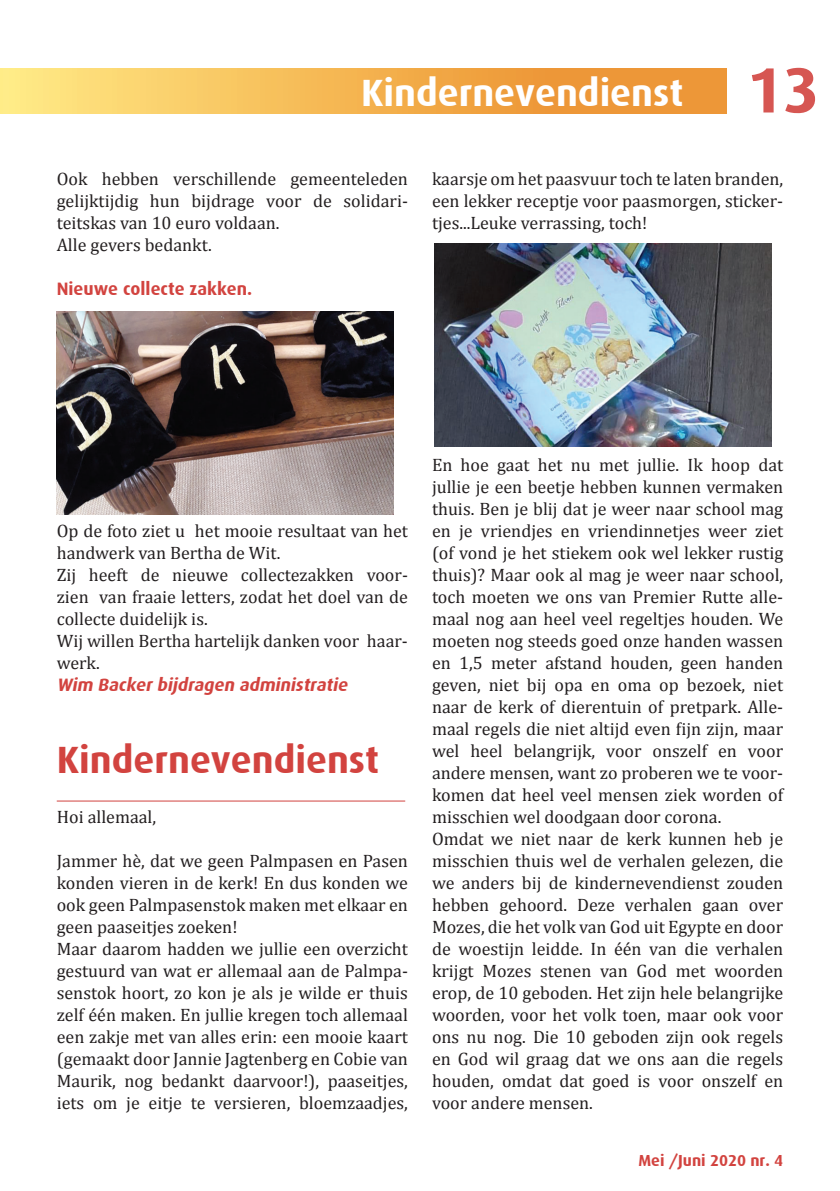
<style>
.page{position:relative;width:840px;height:1191px;background:#fff}
.page>*{position:absolute;margin:0;border:0;box-sizing:border-box;transform-origin:0 0}
.t1{font:700 64px "Dax";color:#d2433f}
.t2{font:700 38px "Dax";color:#fff}
.t3{font:700 38px "Dax";color:#d2433f}
.t4{font:18px/22px "Cambria";color:#231f20}
.t5{font:italic 700 18px "Dax";color:#d2433f}
.t6{font:700 18px "Dax";color:#d2433f}
.t7{font:700 16px "Dax";color:#d2433f}
</style>
<div class="page">
<div style="left:0;top:68px;width:726px;height:45px;background:linear-gradient(to right,#ffe680,#ea8728)"></div>
<hr style="left:57px;top:800px;width:348px;height:1px;background:#d2433f">
<img style="left:57px;top:312px;width:336px;height:202px">
<img style="left:434px;top:244px;width:337px;height:202px">
<h2 class="t2" style="left:361px;top:72px;width:323px">Kindernevendienst</h2>
<h1 class="t1" style="left:746px;top:54px;width:74px">13</h1>
<p class="t4" style="left:57px;top:168px;width:352px">Ook hebben verschillende gemeenteleden gelijktijdig hun bijdrage voor de solidari&shy;teitskas van 10 euro voldaan.<br>Alle gevers bedankt.</p>
<p class="t6" style="left:57px;top:279px;width:197px">Nieuwe collecte zakken.</p>
<p class="t4" style="left:432px;top:168px;width:352px;text-align:justify">kaarsje om het paasvuur toch te laten branden, een lekker receptje voor paasmorgen, sticker&shy;tjes...Leuke verrassing, toch!</p>
<p class="t4" style="left:57px;top:520px;width:352px">Op de foto ziet u het mooie resultaat van het handwerk van Bertha de Wit.<br>Zij heeft de nieuwe collectezakken voor&shy;zien van fraaie letters, zodat het doel van de collecte duidelijk is.<br>Wij willen Bertha hartelijk danken voor haar&shy;werk.</p>
<p class="t5" style="left:57px;top:675px;width:295px">Wim Backer bijdragen administratie</p>
<h2 class="t3" style="left:57px;top:738px;width:323px">Kindernevendienst</h2>
<p class="t4" style="left:57px;top:806px;width:101px">Hoi allemaal,</p>
<p class="t4" style="left:57px;top:850px;width:352px">Jammer hè, dat we geen Palmpasen en Pasen konden vieren in de kerk! En dus konden we ook geen Palmpasenstok maken met elkaar en geen paaseitjes zoeken!<br>Maar daarom hadden we jullie een overzicht gestuurd van wat er allemaal aan de Palmpa&shy;senstok hoort, zo kon je als je wilde er thuis zelf één maken. En jullie kregen toch allemaal een zakje met van alles erin: een mooie kaart (gemaakt door Jannie Jagtenberg en Cobie van Maurik, nog bedankt daarvoor!), paaseitjes, iets om je eitje te versieren, bloemzaadjes,</p>
<p class="t4" style="left:432px;top:454px;width:352px">En hoe gaat het nu met jullie. Ik hoop dat jullie je een beetje hebben kunnen vermaken thuis. Ben je blij dat je weer naar school mag en je vriendjes en vriendinnetjes weer ziet (of vond je het stiekem ook wel lekker rustig thuis)? Maar ook al mag je weer naar school, toch moeten we ons van Premier Rutte alle&shy;maal nog aan heel veel regeltjes houden. We moeten nog steeds goed onze handen wassen en 1,5 meter afstand houden, geen handen geven, niet bij opa en oma op bezoek, niet naar de kerk of dierentuin of pretpark. Alle&shy;maal regels die niet altijd even fijn zijn, maar wel heel belangrijk, voor onszelf en voor andere mensen, want zo proberen we te voor&shy;komen dat heel veel mensen ziek worden of misschien wel doodgaan door corona.<br>Omdat we niet naar de kerk kunnen heb je misschien thuis wel de verhalen gelezen, die we anders bij de kindernevendienst zouden hebben gehoord. Deze verhalen gaan over Mozes, die het volk van God uit Egypte en door de woestijn leidde. In één van die verhalen krijgt Mozes stenen van God met woorden erop, de 10 geboden. Het zijn hele belangrijke woorden, voor het volk toen, maar ook voor ons nu nog. Die 10 geboden zijn ook regels en God wil graag dat we ons aan die regels houden, omdat dat goed is voor onszelf en voor andere mensen.</p>
<p class="t7" style="left:638px;top:1151px;width:146px">Mei /Juni 2020 nr. 4</p>
</div>
